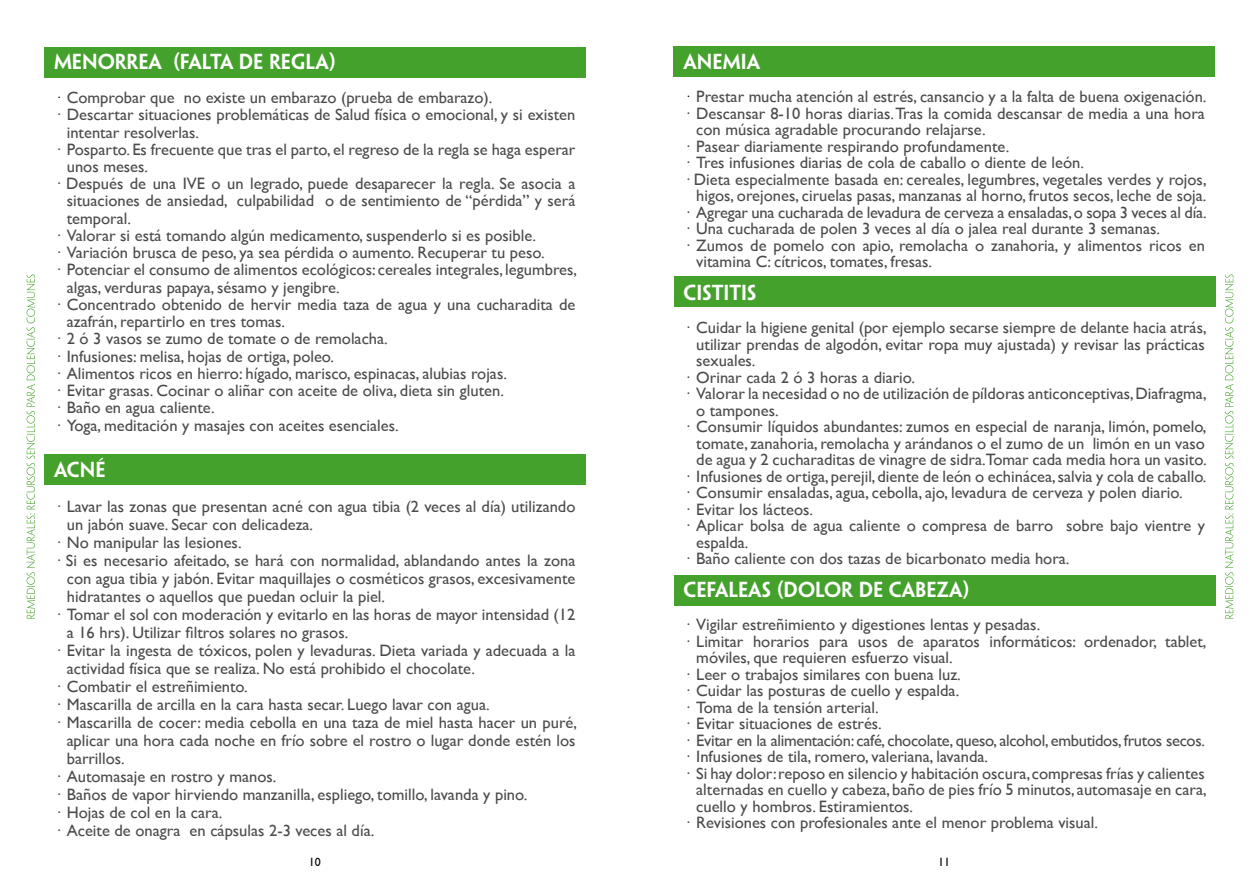
<style>
.page{position:relative;width:1259px;height:893px;background:#fff}
.page>*{position:absolute;margin:0;border:0;box-sizing:border-box;transform-origin:0 0}
.t1{font:600 19.5px "Penumbra Sans Std";color:#fff}
.t2{font:16.5px "Gill Sans";color:#4b4b4d}
.t3{font:16.5px "Gill Sans";letter-spacing:-.02em;color:#4b4b4d}
.t4{font:12px "Gill Sans";color:#000}
.s1{font-weight:300;color:#000}
</style>
<div class="page">
<svg style="left:1225px;top:274px;width:8px;height:344px"></svg>
<svg style="left:27px;top:274px;width:8px;height:344px"></svg>
<div style="left:44px;top:47px;width:541px;height:30px;background:#44a12b"></div>
<div style="left:44px;top:454px;width:541px;height:30px;background:#44a12b"></div>
<div style="left:673px;top:46px;width:541px;height:31px;background:#44a12b"></div>
<div style="left:674px;top:277px;width:541px;height:30px;background:#44a12b"></div>
<div style="left:674px;top:575px;width:541px;height:30px;background:#44a12b"></div>
<p class="t1" style="left:54px;top:50px;width:283px">MENORREA (FALTA DE REGLA)</p>
<p class="t2" style="left:54px;top:88px;width:440px"><span class="s1">·</span> Comprobar que no existe un embarazo (prueba de embarazo).</p>
<p class="t2" style="left:54px;top:105px;width:523px">· Descartar situaciones problemáticas de Salud física o emocional, y si existen</p>
<p class="t2" style="left:67px;top:122px;width:134px">intentar resolverlas.</p>
<p class="t2" style="left:54px;top:139px;width:523px">· Posparto. Es frecuente que tras el parto, el regreso de la regla se haga esperar</p>
<p class="t2" style="left:67px;top:157px;width:83px">unos meses.</p>
<p class="t2" style="left:54px;top:174px;width:523px">· Después de una IVE o un legrado, puede desaparecer la regla. Se asocia a</p>
<p class="t2" style="left:67px;top:191px;width:510px">situaciones de ansiedad, culpabilidad o de sentimiento de “pérdida” y será</p>
<p class="t2" style="left:67px;top:208px;width:66px">temporal.</p>
<p class="t2" style="left:54px;top:226px;width:483px">· Valorar si está tomando algún medicamento, suspenderlo si es posible.</p>
<p class="t2" style="left:54px;top:243px;width:492px">· Variación brusca de peso, ya sea pérdida o aumento. Recuperar tu peso.</p>
<p class="t2" style="left:54px;top:260px;width:524px">· Potenciar el consumo de alimentos ecológicos: cereales integrales, legumbres,</p>
<p class="t2" style="left:67px;top:277px;width:275px">algas, verduras papaya, sésamo y jengibre.</p>
<p class="t2" style="left:54px;top:295px;width:523px">· Concentrado obtenido de hervir media taza de agua y una cucharadita de</p>
<p class="t2" style="left:67px;top:312px;width:220px">azafrán, repartirlo en tres tomas.</p>
<p class="t2" style="left:54px;top:329px;width:335px">· 2 ó 3 vasos se zumo de tomate o de remolacha.</p>
<p class="t2" style="left:54px;top:346px;width:282px">· Infusiones: melisa, hojas de ortiga, poleo.</p>
<p class="t2" style="left:54px;top:364px;width:454px">· Alimentos ricos en hierro: hígado, marisco, espinacas, alubias rojas.</p>
<p class="t2" style="left:54px;top:381px;width:451px">· Evitar grasas. Cocinar o aliñar con aceite de oliva, dieta sin gluten.</p>
<p class="t2" style="left:54px;top:398px;width:162px">· Baño en agua caliente.</p>
<p class="t2" style="left:54px;top:416px;width:346px">· Yoga, meditación y masajes con aceites esenciales.</p>
<p class="t1" style="left:54px;top:458px;width:53px">ACNÉ</p>
<p class="t2" style="left:54px;top:496px;width:523px">· Lavar las zonas que presentan acné con agua tibia (2 veces al día) utilizando</p>
<p class="t2" style="left:67px;top:514px;width:248px">un jabón suave. Secar con delicadeza.</p>
<p class="t2" style="left:54px;top:532px;width:189px">· No manipular las lesiones.</p>
<p class="t2" style="left:54px;top:551px;width:523px">· Si es necesario afeitado, se hará con normalidad, ablandando antes la zona</p>
<p class="t2" style="left:67px;top:569px;width:510px">con agua tibia y jabón. Evitar maquillajes o cosméticos grasos, excesivamente</p>
<p class="t2" style="left:67px;top:587px;width:320px">hidratantes o aquellos que puedan ocluir la piel.</p>
<p class="t2" style="left:54px;top:605px;width:523px">· Tomar el sol con moderación y evitarlo en las horas de mayor intensidad (12</p>
<p class="t2" style="left:67px;top:623px;width:283px">a 16 hrs). Utilizar filtros solares no grasos.</p>
<p class="t2" style="left:54px;top:641px;width:523px">· Evitar la ingesta de tóxicos, polen y levaduras. Dieta variada y adecuada a la</p>
<p class="t2" style="left:67px;top:659px;width:410px">actividad física que se realiza. No está prohibido el chocolate.</p>
<p class="t2" style="left:54px;top:677px;width:195px">· Combatir el estreñimiento.</p>
<p class="t2" style="left:54px;top:695px;width:437px">· Mascarilla de arcilla en la cara hasta secar. Luego lavar con agua.</p>
<p class="t2" style="left:54px;top:713px;width:524px">· Mascarilla de cocer: media cebolla en una taza de miel hasta hacer un puré,</p>
<p class="t2" style="left:67px;top:731px;width:510px">aplicar una hora cada noche en frío sobre el rostro o lugar donde estén los</p>
<p class="t2" style="left:67px;top:749px;width:60px">barrillos.</p>
<p class="t2" style="left:54px;top:767px;width:224px">· Automasaje en rostro y manos.</p>
<p class="t2" style="left:54px;top:785px;width:475px">· Baños de vapor hirviendo manzanilla, espliego, tomillo, lavanda y pino.</p>
<p class="t2" style="left:54px;top:803px;width:170px">· Hojas de col en la cara.</p>
<p class="t2" style="left:54px;top:821px;width:322px">· Aceite de onagra en cápsulas 2-3 veces al día.</p>
<p class="t4" style="left:309px;top:854px;width:13px">10</p>
<p class="t1" style="left:683px;top:50px;width:78px">ANEMIA</p>
<p class="t2" style="left:683px;top:87px;width:524px"><span class="s1">·</span> Prestar mucha atención al estrés, cansancio y a la falta de buena oxigenación.</p>
<p class="t2" style="left:683px;top:103px;width:523px">· Descansar 8-10 horas diarias. Tras la comida descansar de media a una hora</p>
<p class="t2" style="left:696px;top:120px;width:291px">con música agradable procurando relajarse.</p>
<p class="t2" style="left:683px;top:136px;width:327px">· Pasear diariamente respirando profundamente.</p>
<p class="t2" style="left:683px;top:153px;width:402px">· Tres infusiones diarias de cola de caballo o diente de león.</p>
<p class="t2" style="left:683px;top:169px;width:524px">· Dieta especialmente basada en: cereales, legumbres, vegetales verdes y rojos,</p>
<p class="t2" style="left:696px;top:186px;width:512px">higos, orejones, ciruelas pasas, manzanas al horno, frutos secos, leche de soja.</p>
<p class="t2" style="left:683px;top:202px;width:524px">· Agregar una cucharada de levadura de cerveza a ensaladas, o sopa 3 veces al día.</p>
<p class="t2" style="left:683px;top:219px;width:478px">· Una cucharada de polen 3 veces al día o jalea real durante 3 semanas.</p>
<p class="t2" style="left:683px;top:235px;width:523px">· Zumos de pomelo con apio, remolacha o zanahoria, y alimentos ricos en</p>
<p class="t2" style="left:696px;top:252px;width:237px">vitamina C: cítricos, tomates, fresas.</p>
<p class="t1" style="left:683px;top:281px;width:74px">CISTITIS</p>
<p class="t2" style="left:683px;top:318px;width:524px">· Cuidar la higiene genital (por ejemplo secarse siempre de delante hacia atrás,</p>
<p class="t2" style="left:696px;top:334px;width:510px">utilizar prendas de algodón, evitar ropa muy ajustada) y revisar las prácticas</p>
<p class="t2" style="left:696px;top:351px;width:61px">sexuales.</p>
<p class="t2" style="left:683px;top:367px;width:233px">· Orinar cada 2 ó 3 horas a diario.</p>
<p class="t2" style="left:683px;top:384px;width:524px">· Valorar la necesidad o no de utilización de píldoras anticonceptivas, Diafragma,</p>
<p class="t2" style="left:696px;top:400px;width:84px">o tampones.</p>
<p class="t2" style="left:683px;top:417px;width:524px">· Consumir líquidos abundantes: zumos en especial de naranja, limón, pomelo,</p>
<p class="t2" style="left:696px;top:433px;width:510px">tomate, zanahoria, remolacha y arándanos o el zumo de un limón en un vaso</p>
<p class="t2" style="left:696px;top:450px;width:512px">de agua y 2 cucharaditas de vinagre de sidra.Tomar cada media hora un vasito.</p>
<p class="t2" style="left:683px;top:466px;width:524px">· Infusiones de ortiga, perejil, diente de león o echinácea, salvia y cola de caballo.</p>
<p class="t2" style="left:683px;top:483px;width:501px">· Consumir ensaladas, agua, cebolla, ajo, levadura de cerveza y polen diario.</p>
<p class="t2" style="left:683px;top:499px;width:131px">· Evitar los lácteos.</p>
<p class="t2" style="left:683px;top:516px;width:523px">· Aplicar bolsa de agua caliente o compresa de barro sobre bajo vientre y</p>
<p class="t2" style="left:696px;top:532px;width:54px">espalda.</p>
<p class="t2" style="left:683px;top:549px;width:387px">· Baño caliente con dos tazas de bicarbonato media hora.</p>
<p class="t1" style="left:683px;top:578px;width:288px">CEFALEAS (DOLOR DE CABEZA)</p>
<p class="t2" style="left:683px;top:615px;width:358px">· Vigilar estreñimiento y digestiones lentas y pesadas.</p>
<p class="t2" style="left:683px;top:631px;width:524px">· Limitar horarios para usos de aparatos informáticos: ordenador, tablet,</p>
<p class="t2" style="left:696px;top:648px;width:258px">móviles, que requieren esfuerzo visual.</p>
<p class="t2" style="left:683px;top:664px;width:279px">· Leer o trabajos similares con buena luz.</p>
<p class="t2" style="left:683px;top:681px;width:277px">· Cuidar las posturas de cuello y espalda.</p>
<p class="t2" style="left:683px;top:697px;width:197px">· Toma de la tensión arterial.</p>
<p class="t2" style="left:683px;top:714px;width:200px">· Evitar situaciones de estrés.</p>
<p class="t3" style="left:683px;top:730px;width:523px">· Evitar en la alimentación: café, chocolate, queso, alcohol, embutidos, frutos secos.</p>
<p class="t2" style="left:683px;top:747px;width:306px">· Infusiones de tila, romero, valeriana, lavanda.</p>
<p class="t2" style="left:683px;top:763px;width:523px">· Si hay dolor: reposo en silencio y habitación oscura, compresas frías y calientes</p>
<p class="t2" style="left:696px;top:780px;width:512px">alternadas en cuello y cabeza, baño de pies frío 5 minutos, automasaje en cara,</p>
<p class="t2" style="left:696px;top:796px;width:218px">cuello y hombros. Estiramientos.</p>
<p class="t2" style="left:683px;top:813px;width:416px">· Revisiones con profesionales ante el menor problema visual.</p>
<p class="t4" style="left:938px;top:854px;width:13px">11</p>
</div>
